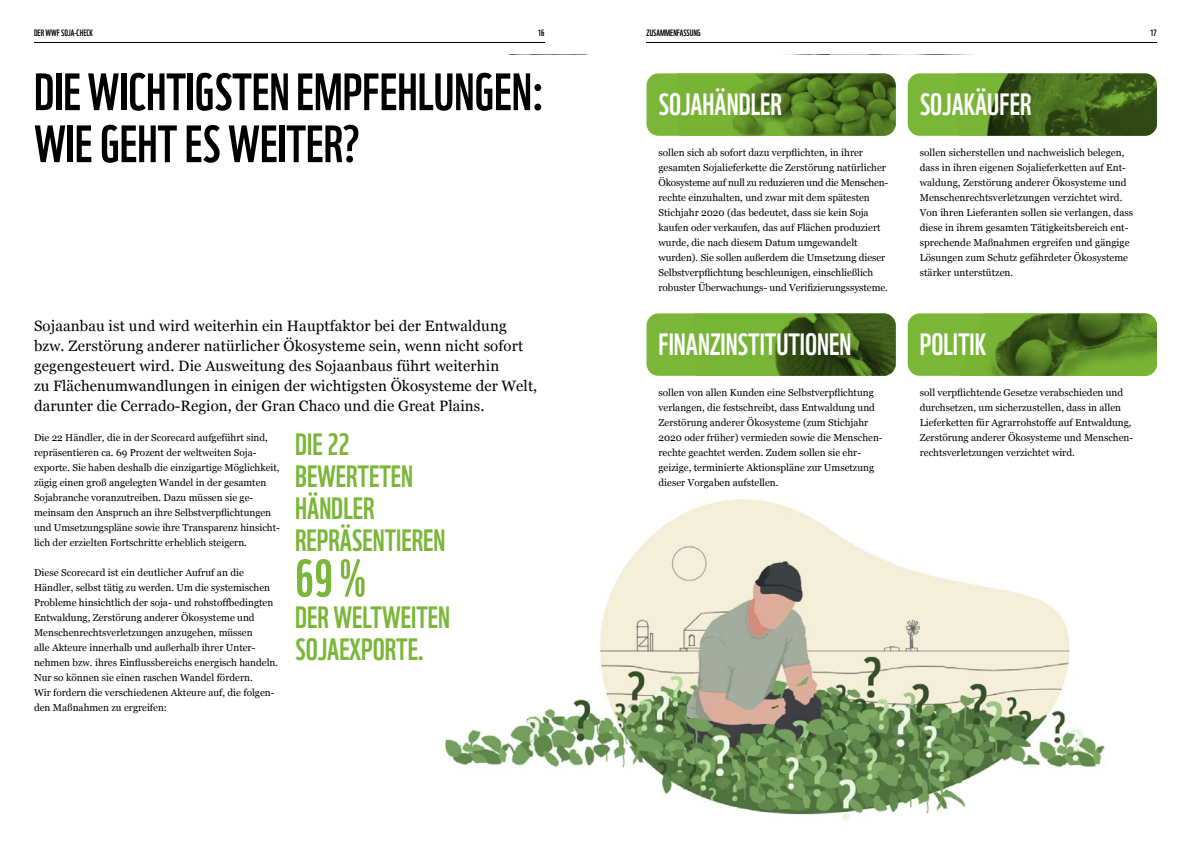
<style>
.page{position:relative;width:1191px;height:842px;background:#fff}
.page>*{position:absolute;margin:0;border:0;box-sizing:border-box;transform-origin:0 0}
.t1{font:51px/52px "WWF";color:#000}
.t2{font:51px "WWF";color:#7ab637}
.t3{font:30px/32px "WWF";color:#7ab637}
.t4{font:30px "WWF";color:#fff}
.t5{font:15px/20px "Georgia";letter-spacing:.01em;color:#000}
.t6{font:10px/15px "Georgia";color:#000}
.t7{font:9px "WWF";color:#000}
</style>
<div class="page">
<img style="left:445px;top:499px;width:662px;height:321px">
<hr style="left:34px;top:42px;width:510px;height:1px;background:#000">
<hr style="left:646px;top:42px;width:511px;height:1px;background:#000">
<div style="left:646px;top:73px;width:249px;height:63px;background:#7ab637;border-radius:12px"></div>
<img style="left:677px;top:73px;width:218px;height:63px">
<div style="left:646px;top:313px;width:249px;height:63px;background:#7ab637;border-radius:12px"></div>
<img style="left:693px;top:313px;width:202px;height:63px">
<div style="left:907px;top:73px;width:250px;height:63px;background:#7ab637;border-radius:12px"></div>
<img style="left:956px;top:73px;width:201px;height:63px">
<div style="left:907px;top:313px;width:250px;height:63px;background:#7ab637;border-radius:12px"></div>
<img style="left:958px;top:313px;width:199px;height:63px">
<img style="left:751px;top:54px;width:249px;height:1px">
<img style="left:490px;top:54px;width:179px;height:1px">
<p class="t7" style="left:34px;top:26px;width:60px">DER WWF SOJA-CHECK</p>
<p class="t7" style="left:538px;top:26px;width:8px">16</p>
<p class="t7" style="left:646px;top:26px;width:55px">ZUSAMMENFASSUNG</p>
<p class="t7" style="left:1150px;top:26px;width:8px">17</p>
<h1 class="t1" style="left:34px;top:61px;width:512px">DIE WICHTIGSTEN EMPFEHLUNGEN:<br>WIE GEHT ES WEITER?</h1>
<p class="t5" style="left:34px;top:315px;width:505px">Sojaanbau ist und wird weiterhin ein Hauptfaktor bei der Entwaldung bzw. Zerstörung anderer natürlicher Ökosysteme sein, wenn nicht sofort gegengesteuert wird. Die Ausweitung des Sojaanbaus führt weiterhin<br>zu Flächenumwandlungen in einigen der wichtigsten Ökosysteme der Welt, darunter die Cerrado-Region, der Gran Chaco und die Great Plains.</p>
<p class="t6" style="left:34px;top:430px;width:247px">Die 22 Händler, die in der Scorecard aufgeführt sind, repräsentieren ca. 69 Prozent der weltweiten Soja&shy;exporte. Sie haben deshalb die einzigartige Möglichkeit, zügig einen groß angelegten Wandel in der gesamten Sojabranche voranzutreiben. Dazu müssen sie ge&shy;meinsam den Anspruch an ihre Selbstverpflichtungen und Umsetzungspläne sowie ihre Transparenz hinsicht&shy;lich der erzielten Fortschritte erheblich steigern.</p>
<p class="t6" style="left:34px;top:565px;width:246px">Diese Scorecard ist ein deutlicher Aufruf an die Händler, selbst tätig zu werden. Um die systemischen Probleme hinsichtlich der soja- und rohstoffbedingten Entwaldung, Zerstörung anderer Ökosysteme und Menschenrechtsverletzungen anzugehen, müssen<br>alle Akteure innerhalb und außerhalb ihrer Unter&shy;nehmen bzw. ihres Einflussbereichs energisch handeln.<br>Nur so können sie einen raschen Wandel fördern.<br>Wir fordern die verschiedenen Akteure auf, die folgen&shy;den Maßnahmen zu ergreifen:</p>
<h2 class="t3" style="left:295px;top:425px;width:152px">DIE 22<br>BEWERTETEN<br>HÄNDLER<br>REPRÄSENTIEREN</h2>
<h1 class="t2" style="left:295px;top:538px;width:72px">69 %</h1>
<h2 class="t3" style="left:295px;top:599px;width:156px">DER WELTWEITEN<br>SOJAEXPORTE.</h2>
<h2 class="t4" style="left:658px;top:80px;width:125px">SOJAHÄNDLER</h2>
<p class="t6" style="left:658px;top:145px;width:231px">sollen sich ab sofort dazu verpflichten, in ihrer gesamten Sojalieferkette die Zerstörung natürlicher Ökosysteme auf null zu reduzieren und die Menschen&shy;rechte einzuhalten, und zwar mit dem spätesten Stichjahr 2020 (das bedeutet, dass sie kein Soja kaufen oder verkaufen, das auf Flächen produziert wurde, die nach diesem Datum umgewandelt wurden). Sie sollen außerdem die Umsetzung dieser Selbstverpflichtung beschleunigen, einschließlich robuster Überwachungs- und Verifizierungssysteme.</p>
<h2 class="t4" style="left:658px;top:321px;width:194px">FINANZINSTITUTIONEN</h2>
<p class="t6" style="left:658px;top:385px;width:226px">sollen von allen Kunden eine Selbstverpflichtung verlangen, die festschreibt, dass Entwaldung und Zerstörung anderer Ökosysteme (zum Stichjahr 2020 oder früher) vermieden sowie die Menschen&shy;rechte geachtet werden. Zudem sollen sie ehr&shy;geizige, terminierte Aktionspläne zur Umsetzung dieser Vorgaben aufstellen.</p>
<h2 class="t4" style="left:919px;top:80px;width:113px">SOJAKÄUFER</h2>
<p class="t6" style="left:919px;top:145px;width:215px">sollen sicherstellen und nachweislich belegen, dass in ihren eigenen Sojalieferketten auf Ent&shy;waldung, Zerstörung anderer Ökosysteme und Menschenrechtsverletzungen verzichtet wird.<br>Von ihren Lieferanten sollen sie verlangen, dass diese in ihrem gesamten Tätigkeitsbereich ent&shy;sprechende Maßnahmen ergreifen und gängige Lösungen zum Schutz gefährdeter Ökosysteme stärker unterstützen.</p>
<h2 class="t4" style="left:919px;top:321px;width:68px">POLITIK</h2>
<p class="t6" style="left:919px;top:385px;width:215px">soll verpflichtende Gesetze verabschieden und durchsetzen, um sicherzustellen, dass in allen Lieferketten für Agrarrohstoffe auf Entwaldung, Zerstörung anderer Ökosysteme und Menschen&shy;rechtsverletzungen verzichtet wird.</p>
</div>
